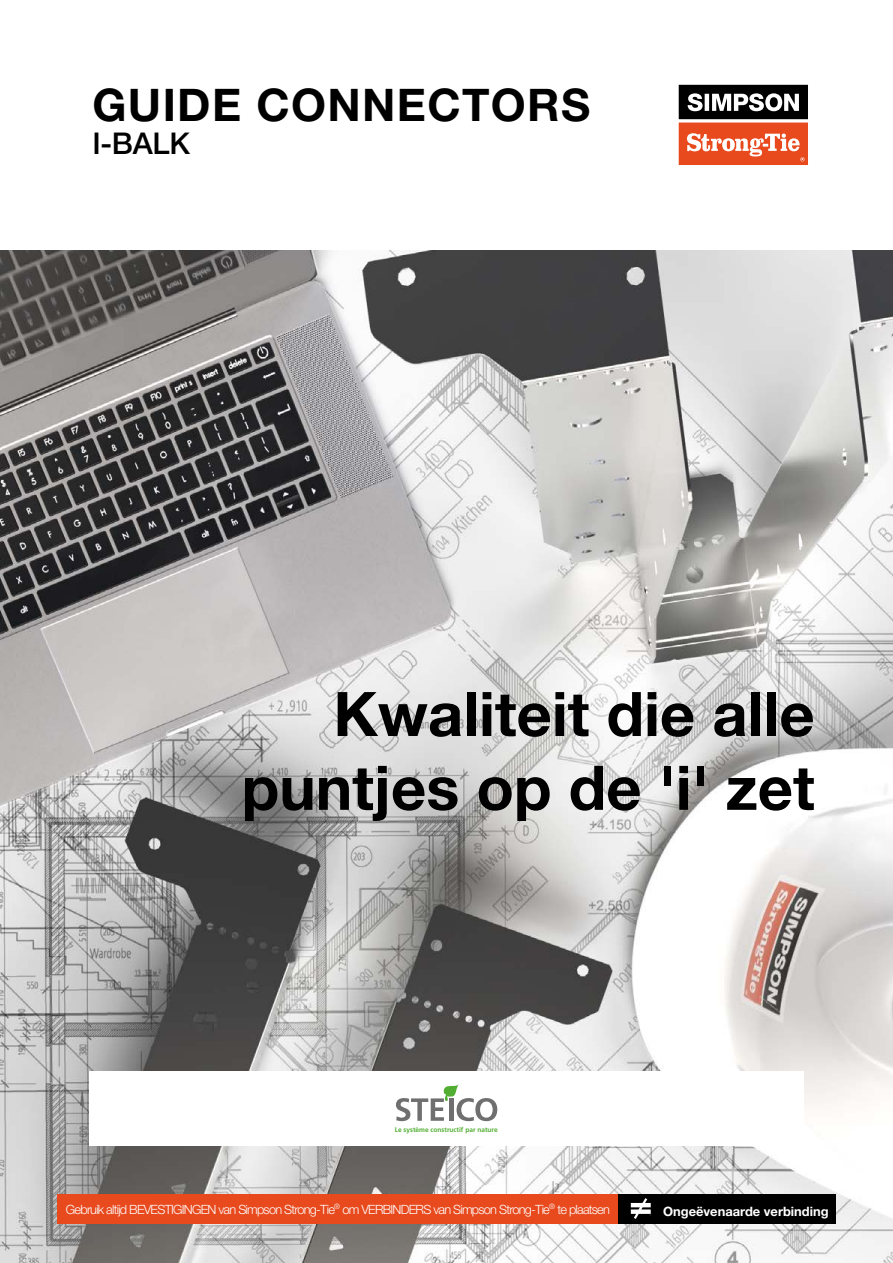
<style>
.page{position:relative;width:893px;height:1263px;background:#fff}
.page>*{position:absolute;margin:0;border:0;box-sizing:border-box;transform-origin:0 0}
.t1{font:700 61.5px/73.8px "Helvetica Neue LT Std";color:#000;text-align:right}
.t2{font:700 45px "Helvetica Neue LT Std";letter-spacing:.03em;color:#000}
.t3{font:500 30px "Helvetica Neue LT Std";color:#000}
.t4{font:700 12.9px "Helvetica Neue LT Std";color:#fff}
.t5{font:300 12.75px "Helvetica Neue LT Std";letter-spacing:-.06em;color:#fff}
.t6{font:700 6.75px "Frutiger";color:#52ae32}
</style>
<div class="page">
<img style="left:0;top:251px;width:893px;height:1012px">
<div style="left:89px;top:1071px;width:715px;height:75px;background:#fff"></div>
<svg style="left:679px;top:85px;width:129px;height:80px"></svg>
<svg style="left:396px;top:1084px;width:101px;height:37px"></svg>
<div style="left:618px;top:1194px;width:217px;height:30px;background:#000"></div>
<div style="left:57px;top:1194px;width:561px;height:30px;background:#e8491d"></div>
<svg style="left:631px;top:1198px;width:20px;height:21px"></svg>
<h2 class="t2" style="left:92px;top:77px;width:499px">GUIDE CONNECTORS</h2>
<h3 class="t3" style="left:92px;top:125px;width:99px">I-BALK</h3>
<h1 class="t1" style="left:242px;top:676px;width:574px">Kwaliteit die alle puntjes op de 'i' zet</h1>
<p class="t6" style="left:395px;top:1125px;width:104px">Le système constructif par nature</p>
<p class="t5" style="left:66px;top:1201px;width:546px">Gebruik altijd BEVESTIGINGEN van Simpson Strong-Tie<sup>®</sup> om VERBINDERS van Simpson Strong-Tie<sup>®</sup> te plaatsen</p>
<p class="t4" style="left:663px;top:1203px;width:167px">Ongeëvenaarde verbinding</p>
</div>
